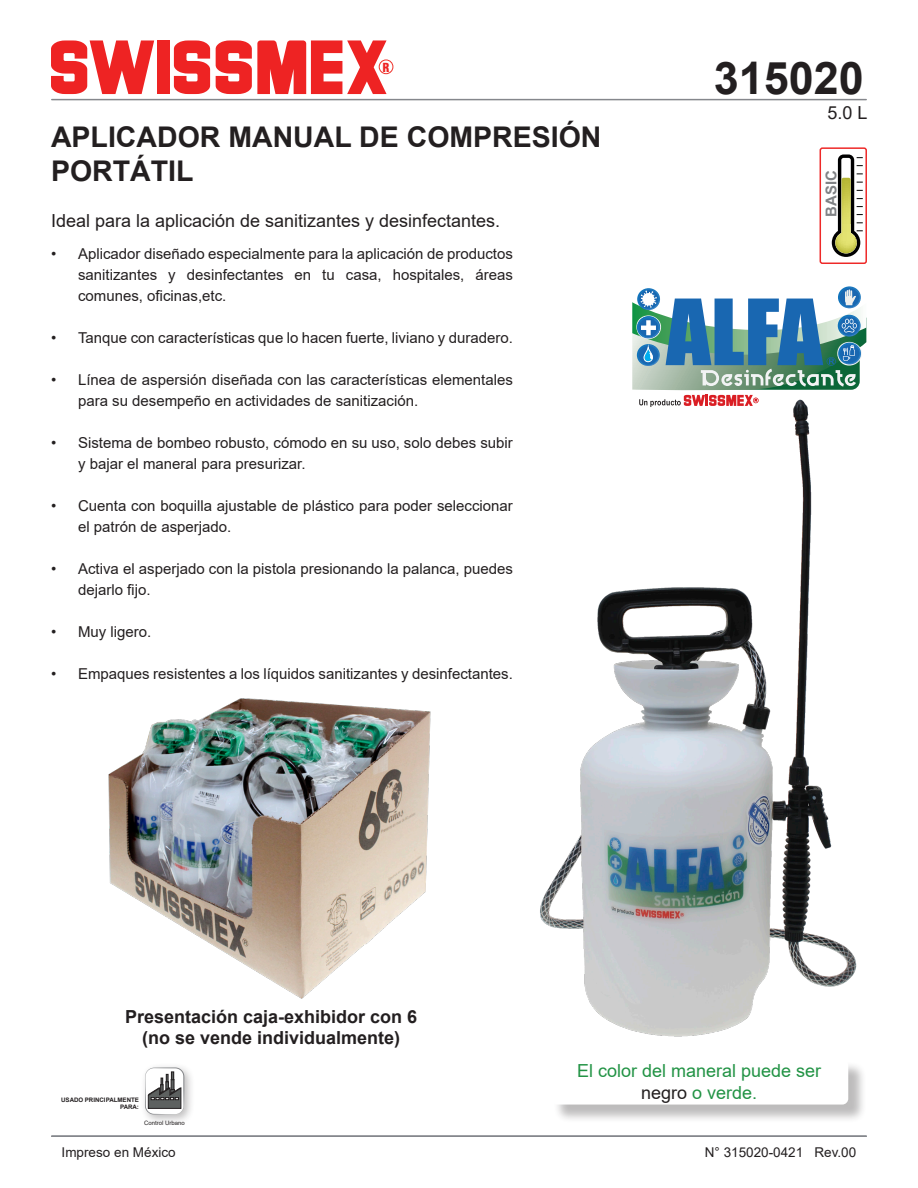
<style>
.page{position:relative;width:918px;height:1188px;background:#fff}
.page>*{position:absolute;margin:0;border:0;box-sizing:border-box;transform-origin:0 0}
.t1{font:700 45px "Arial";color:#231f20}
.t2{font:700 28.5px "Arial";color:#231f20}
.t3{font:700 18px "Arial";color:#231f20}
.t4{font:18px "Arial";color:#231f20}
.t5{font:18px "Arial";color:#229345}
.t6{font:15px/21px "Arial";color:#231f20}
.t7{font:700 15px "Arial";color:#808285}
.t8{font:13.5px "Arial";color:#231f20}
.t9{font:900 condensed 12.15px "Swiss 721 BT";color:#ee2323}
.t10{font:700 6.15px/7.4px "Arial";color:#231f20;text-align:right}
.t11{font:6px "Arial";color:#231f20}
.s1{color:#231f20}
</style>
<div class="page">
<hr style="left:52px;top:99px;width:814px;height:1px;background:#85878c">
<svg style="left:216px;top:40px;width:171px;height:54px"></svg>
<svg style="left:174px;top:40px;width:36px;height:54px"></svg>
<div style="left:157px;top:40px;width:13px;height:54px;background:#ee2323"></div>
<svg style="left:51px;top:40px;width:103px;height:54px"></svg>
<div style="left:379px;top:60px;width:14px;height:14px;border:1px solid #ef3029;border-radius:50%"></div>
<hr style="left:52px;top:1135px;width:814px;height:2px;background:#85878c">
<div style="left:140px;top:1062px;width:55px;height:63px;background:#231f20;opacity:.3"></div>
<svg style="left:145px;top:1067px;width:39px;height:48px"></svg>
<div style="left:820px;top:147px;width:47px;height:117px;border:1px solid #ee2928;border-radius:2px"></div>
<svg style="left:832px;top:154px;width:31px;height:103px"></svg>
<img style="left:108px;top:698px;width:323px;height:301px">
<div style="left:553px;top:1061px;width:314px;height:62px;background:#231f20;opacity:.3"></div>
<div style="left:551px;top:1059px;width:297px;height:46px;background:#fff;border-radius:6px"></div>
<svg style="left:632px;top:286px;width:234px;height:110px"></svg>
<img style="left:540px;top:396px;width:317px;height:641px">
<p class="t9" style="left:383px;top:60px;width:9px">R</p>
<p class="t2" style="left:51px;top:117px;width:552px">APLICADOR MANUAL DE COMPRESIÓN</p>
<p class="t2" style="left:51px;top:151px;width:144px">PORTÁTIL</p>
<p class="t4" style="left:51px;top:208px;width:451px">Ideal para la aplicación de sanitizantes y desinfectantes.</p>
<p class="t6" style="left:78px;top:243px;width:436px;text-align:justify;text-indent:-27px">• Aplicador diseñado especialmente para la aplicación de productos sanitizantes y desinfectantes en tu casa, hospitales, áreas comunes, oficinas,etc.</p>
<p class="t6" style="left:51px;top:327px;width:463px">• Tanque con características que lo hacen fuerte, liviano y duradero.</p>
<p class="t6" style="left:78px;top:369px;width:436px;text-indent:-27px">• Línea de aspersión diseñada con las características elementales para su desempeño en actividades de sanitización.</p>
<p class="t6" style="left:78px;top:432px;width:436px;text-indent:-27px">• Sistema de bombeo robusto, cómodo en su uso, solo debes subir y bajar el maneral para presurizar.</p>
<p class="t6" style="left:78px;top:495px;width:436px;text-indent:-27px">• Cuenta con boquilla ajustable de plástico para poder seleccionar el patrón de asperjado.</p>
<p class="t6" style="left:78px;top:558px;width:436px;text-indent:-27px">• Activa el asperjado con la pistola presionando la palanca, puedes dejarlo fijo.</p>
<p class="t6" style="left:51px;top:621px;width:102px">• Muy ligero.</p>
<p class="t6" style="left:51px;top:663px;width:463px">• Empaques resistentes a los líquidos sanitizantes y desinfectantes.</p>
<p class="t1" style="left:714px;top:47px;width:152px">315020</p>
<p class="t4" style="left:828px;top:100px;width:42px">5.0 L</p>
<p class="t7" style="left:821px;top:217px;width:48px;rotate:-90deg">BASIC</p>
<p class="t3" style="left:125px;top:1004px;width:294px">Presentación caja-exhibidor con 6</p>
<p class="t3" style="left:142px;top:1025px;width:260px">(no se vende individualmente)</p>
<p class="t10" style="left:61px;top:1096px;width:79px">USADO PRINCIPALMENTE<br>PARA:</p>
<p class="t11" style="left:144px;top:1119px;width:42px">Control Urbano</p>
<p class="t8" style="left:62px;top:1143px;width:116px">Impreso en México</p>
<p class="t5" style="left:577px;top:1059px;width:246px">El color del maneral puede ser</p>
<p class="t5" style="left:641px;top:1080px;width:118px"><span class="s1">negro</span> o verde.</p>
<p class="t8" style="left:705px;top:1143px;width:153px">N° 315020-0421 Rev.00</p>
</div>
